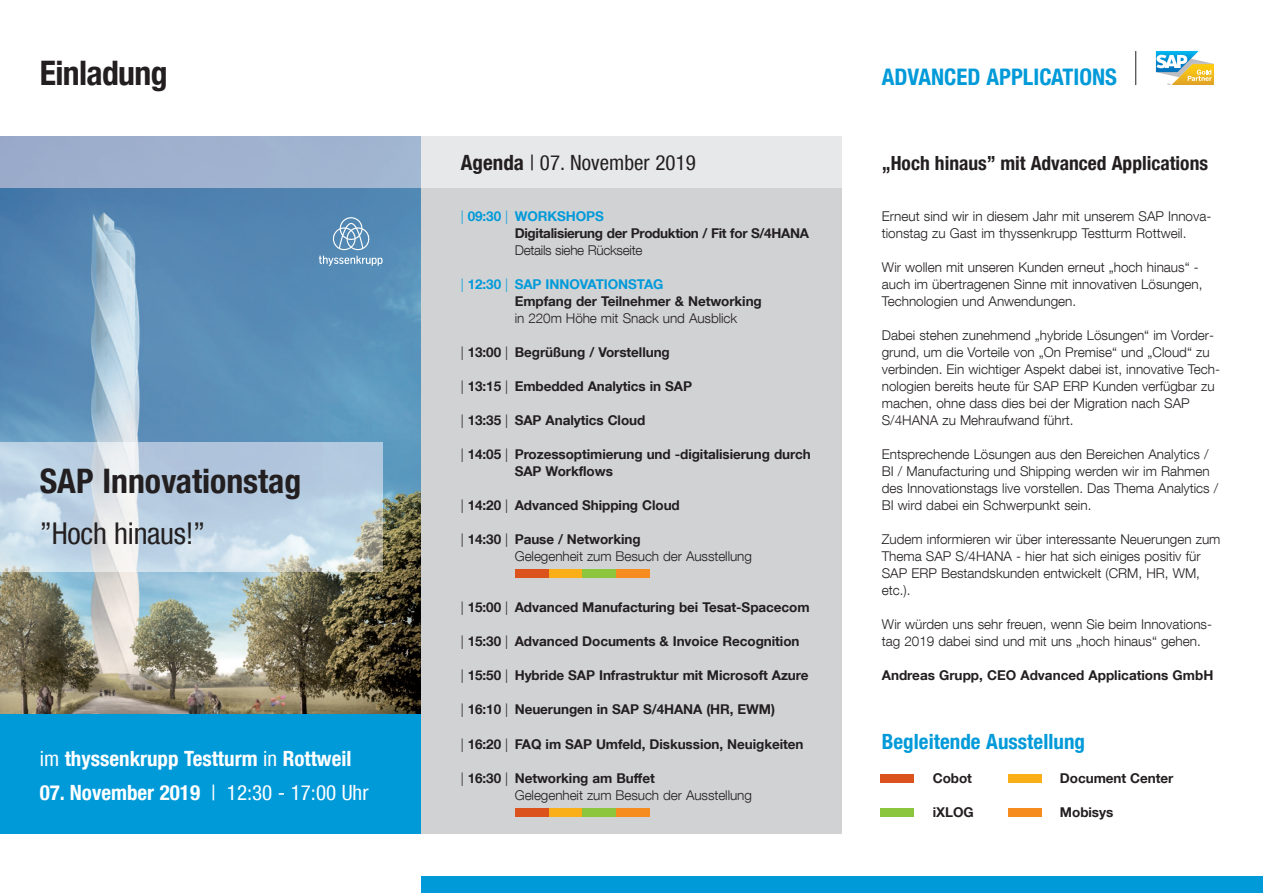
<style>
.page{position:relative;width:1263px;height:893px;background:#fff}
.page>*{position:absolute;margin:0;border:0;box-sizing:border-box;transform-origin:0 0}
.t1{font:700 condensed 33.75px "Helvetica Neue LT Com";color:#231f20}
.t2{font:700 condensed 33.75px "Helvetica Neue LT Com";letter-spacing:-.02em;color:#231f20}
.t3{font:condensed 30px "Helvetica Neue LT Com";letter-spacing:-.01em;color:#231f20}
.t4{font:700 condensed 22.8px "Helvetica Neue LT Com";color:#009ad9}
.t5{font:700 condensed 21px "Helvetica Neue LT Com";color:#fff}
.t6{font:700 condensed 21px "Helvetica Neue LT Com";color:#009ad9}
.t7{font:condensed 21px "Helvetica Neue LT Com";color:#231f20}
.t8{font:700 condensed 19.5px "Helvetica Neue LT Com";color:#231f20}
.t9{font:300 13.5px/17px "Helvetica Neue LT Com";color:#231f20}
.t10{font:700 13.5px/17px "Helvetica Neue LT Com";letter-spacing:-.005em;color:#231f20}
.t11{font:300 13.5px "Helvetica Neue LT Com";letter-spacing:-.02em;color:#231f20}
.s1{font-weight:400}
.s2{font-weight:700}
.s3{font-weight:300;color:#009ad9}
.s4{color:#009ad9}
.s5{font-weight:300}
</style>
<div class="page">
<img style="left:0;top:187px;width:421px;height:527px">
<div style="left:421px;top:136px;width:421px;height:697px;background:#d1d2d4"></div>
<div style="left:421px;top:876px;width:842px;height:17px;background:#009ad9"></div>
<svg style="left:1156px;top:51px;width:58px;height:34px"></svg>
<hr style="left:1135px;top:51px;width:1px;height:34px;background:#231f20">
<div style="left:421px;top:136px;width:421px;height:51px;background:#e7e8e9"></div>
<img style="left:0;top:442px;width:383px;height:130px">
<svg style="left:319px;top:217px;width:64px;height:49px"></svg>
<div style="left:0;top:714px;width:421px;height:119px;background:#009ad9"></div>
<div style="left:515px;top:569px;width:33px;height:9px;background:#db521d"></div>
<div style="left:548px;top:569px;width:34px;height:9px;background:#faaf18"></div>
<div style="left:582px;top:569px;width:34px;height:9px;background:#8bc63e"></div>
<div style="left:616px;top:569px;width:34px;height:9px;background:#f68b1f"></div>
<div style="left:515px;top:808px;width:33px;height:8px;background:#db521d"></div>
<div style="left:548px;top:808px;width:34px;height:8px;background:#faaf18"></div>
<div style="left:582px;top:808px;width:34px;height:8px;background:#8bc63e"></div>
<div style="left:616px;top:808px;width:34px;height:8px;background:#f68b1f"></div>
<div style="left:880px;top:774px;width:34px;height:8px;background:#db521d"></div>
<div style="left:1008px;top:774px;width:34px;height:8px;background:#faaf18"></div>
<div style="left:880px;top:808px;width:34px;height:8px;background:#8bc63e"></div>
<div style="left:1008px;top:808px;width:34px;height:8px;background:#f68b1f"></div>
<h1 class="t2" style="left:40px;top:61px;width:129px">Einladung</h1>
<h1 class="t1" style="left:40px;top:469px;width:263px">SAP Innovationstag</h1>
<h2 class="t3" style="left:40px;top:523px;width:167px">”Hoch hinaus!”</h2>
<h3 class="t5" style="left:40px;top:750px;width:313px"><span class="s1">im</span> thyssenkrupp Testturm <span class="s1">in</span> Rottweil</h3>
<h3 class="t5" style="left:40px;top:784px;width:330px">07. November 2019 <span class="s1">| 12:30 - 17:00 Uhr</span></h3>
<h3 class="t7" style="left:461px;top:155px;width:237px"><span class="s2">Agenda</span> | 07. November 2019</h3>
<p class="t10" style="left:515px;top:210px;width:296px;text-indent:-54px"><span class="s3">|</span> <span class="s4">09:30</span> <span class="s3">|</span> <span class="s4">WORKSHOPS<br></span>Digitalisierung der Produktion / Fit for S/4HANA</p>
<p class="t11" style="left:515px;top:246px;width:129px">Details siehe Rückseite</p>
<p class="t10" style="left:515px;top:278px;width:249px;text-indent:-54px"><span class="s3">|</span> <span class="s4">12:30</span> <span class="s3">|</span> <span class="s4">SAP INNOVATIONSTAG<br></span>Empfang der Teilnehmer &amp; Networking</p>
<p class="t9" style="left:515px;top:312px;width:224px">in 220m Höhe mit Snack und Ausblick</p>
<p class="t10" style="left:461px;top:346px;width:211px"><span class="s5">|</span> 13:00 <span class="s5">|</span> Begrüßung / Vorstellung</p>
<p class="t10" style="left:461px;top:380px;width:233px"><span class="s5">|</span> 13:15 <span class="s5">|</span> Embedded Analytics in SAP</p>
<p class="t10" style="left:461px;top:414px;width:186px"><span class="s5">|</span> 13:35 <span class="s5">|</span> SAP Analytics Cloud</p>
<p class="t10" style="left:515px;top:448px;width:297px;text-indent:-54px"><span class="s5">|</span> 14:05 <span class="s5">|</span> Prozessoptimierung und -digitalisierung durch<br>SAP Workflows</p>
<p class="t10" style="left:461px;top:499px;width:221px"><span class="s5">|</span> 14:20 <span class="s5">|</span> Advanced Shipping Cloud</p>
<p class="t9" style="left:515px;top:533px;width:239px;text-indent:-54px">| <span class="s2">14:30</span> | <span class="s2">Pause / Networking<br></span>Gelegenheit zum Besuch der Ausstellung</p>
<p class="t10" style="left:461px;top:601px;width:350px"><span class="s5">|</span> 15:00 <span class="s5">|</span> Advanced Manufacturing bei Tesat-Spacecom</p>
<p class="t10" style="left:461px;top:635px;width:340px"><span class="s5">|</span> 15:30 <span class="s5">|</span> Advanced Documents &amp; Invoice Recognition</p>
<p class="t10" style="left:461px;top:669px;width:349px"><span class="s5">|</span> 15:50 <span class="s5">|</span> Hybride SAP Infrastruktur mit Microsoft Azure</p>
<p class="t10" style="left:461px;top:703px;width:316px"><span class="s5">|</span> 16:10 <span class="s5">|</span> Neuerungen in SAP S/4HANA (HR, EWM)</p>
<p class="t10" style="left:461px;top:737px;width:344px"><span class="s5">|</span> 16:20 <span class="s5">|</span> FAQ im SAP Umfeld, Diskussion, Neuigkeiten</p>
<p class="t9" style="left:515px;top:771px;width:239px;text-indent:-54px">| <span class="s2">16:30</span> | <span class="s2">Networking am Buffet<br></span>Gelegenheit zum Besuch der Ausstellung</p>
<h3 class="t4" style="left:882px;top:69px;width:237px">ADVANCED APPLICATIONS</h3>
<h3 class="t8" style="left:882px;top:156px;width:328px">„Hoch hinaus” mit Advanced Applications</h3>
<p class="t9" style="left:882px;top:210px;width:331px">Erneut sind wir in diesem Jahr mit unserem SAP Innova&shy;tionstag zu Gast im thyssenkrupp Testturm Rottweil.</p>
<p class="t9" style="left:882px;top:261px;width:322px">Wir wollen mit unseren Kunden erneut „hoch hinaus“ - auch im übertragenen Sinne mit innovativen Lösungen,<br>Technologien und Anwendungen.</p>
<p class="t9" style="left:882px;top:329px;width:340px">Dabei stehen zunehmend „hybride Lösungen“ im Vorder&shy;grund, um die Vorteile von „On Premise“ und „Cloud“ zu verbinden. Ein wichtiger Aspekt dabei ist, innovative Tech&shy;nologien bereits heute für SAP ERP Kunden verfügbar zu machen, ohne dass dies bei der Migration nach SAP S/4HANA zu Mehraufwand führt.</p>
<p class="t9" style="left:882px;top:448px;width:338px">Entsprechende Lösungen aus den Bereichen Analytics / BI / Manufacturing und Shipping werden wir im Rahmen des Innovationstags live vorstellen. Das Thema Analytics / BI wird dabei ein Schwerpunkt sein.</p>
<p class="t9" style="left:882px;top:533px;width:340px">Zudem informieren wir über interessante Neuerungen zum Thema SAP S/4HANA - hier hat sich einiges positiv für SAP ERP Bestandskunden entwickelt (CRM, HR, WM, etc.).</p>
<p class="t9" style="left:882px;top:618px;width:332px">Wir würden uns sehr freuen, wenn Sie beim Innovations&shy;tag 2019 dabei sind und mit uns „hoch hinaus“ gehen.</p>
<p class="t10" style="left:882px;top:669px;width:333px">Andreas Grupp, CEO Advanced Applications GmbH</p>
<h3 class="t6" style="left:882px;top:733px;width:205px">Begleitende Ausstellung</h3>
<p class="t10" style="left:933px;top:771px;width:41px">Cobot</p>
<p class="t10" style="left:1060px;top:771px;width:115px">Document Center</p>
<p class="t10" style="left:933px;top:805px;width:42px">iXLOG</p>
<p class="t10" style="left:1060px;top:805px;width:55px">Mobisys</p>
</div>
